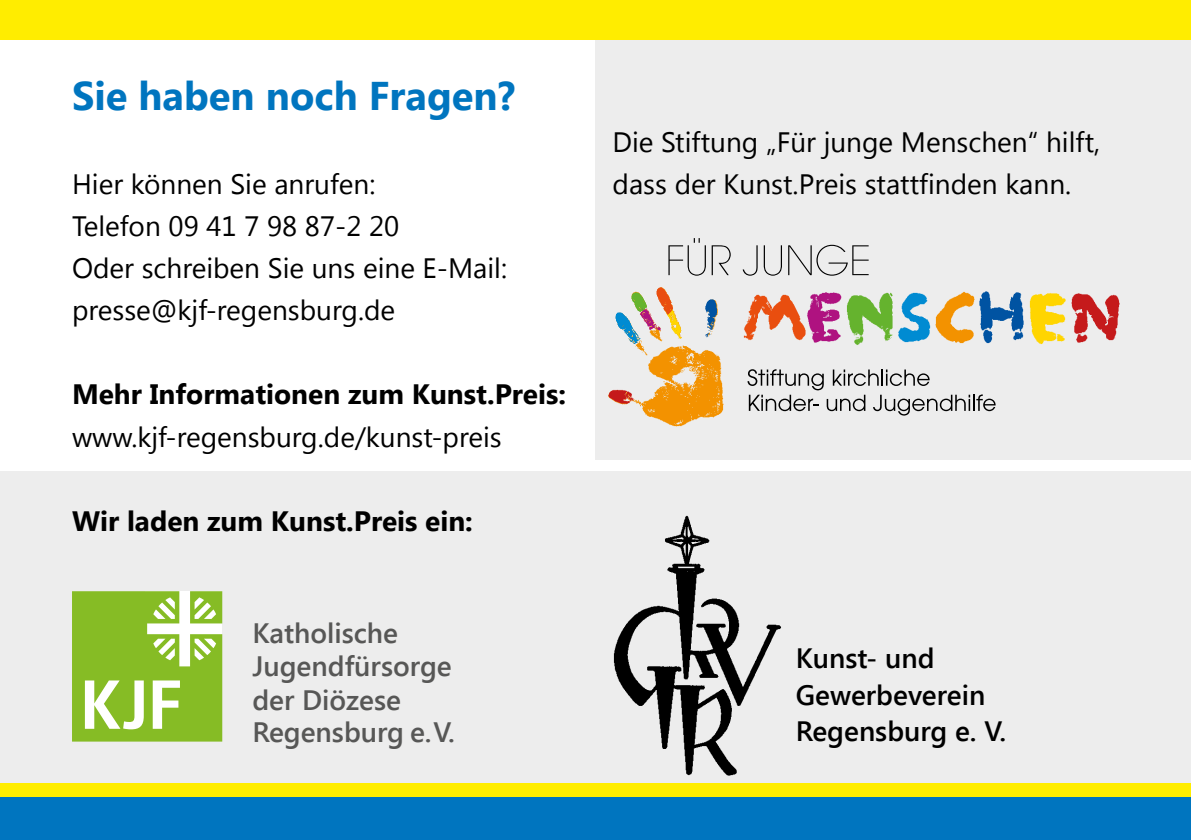
<style>
.page{position:relative;width:1191px;height:840px;background:#fff}
.page>*{position:absolute;margin:0;border:0;box-sizing:border-box;transform-origin:0 0}
.t1{font:700 40px "Segoe UI";color:#0075bf}
.t2{font:28px/42px "Segoe UI";color:#000}
.t3{font:700 28px "Segoe UI";color:#000}
.t4{font:600 28px/33px "Segoe UI";color:#575756}
.t5{font:600 28px/36.2px "Segoe UI";color:#000}
</style>
<div class="page">
<div style="left:595px;top:40px;width:596px;height:419px;background:#ededed"></div>
<img style="left:634px;top:330px;width:90px;height:97px">
<svg style="left:747px;top:369px;width:248px;height:46px"></svg>
<svg style="left:668px;top:238px;width:63px;height:37px"></svg>
<svg style="left:742px;top:245px;width:15px;height:30px"></svg>
<svg style="left:763px;top:245px;width:19px;height:30px"></svg>
<svg style="left:788px;top:245px;width:80px;height:30px"></svg>
<img style="left:743px;top:291px;width:281px;height:54px">
<img style="left:1029px;top:293px;width:37px;height:52px">
<img style="left:1071px;top:293px;width:49px;height:50px">
<img style="left:608px;top:389px;width:26px;height:16px">
<img style="left:615px;top:312px;width:26px;height:32px">
<img style="left:636px;top:308px;width:25px;height:22px">
<img style="left:631px;top:291px;width:16px;height:21px">
<img style="left:702px;top:299px;width:17px;height:43px">
<img style="left:662px;top:310px;width:21px;height:30px">
<img style="left:654px;top:287px;width:19px;height:29px">
<div style="left:0;top:471px;width:1191px;height:368px;background:#ededed"></div>
<div style="left:0;top:782px;width:1191px;height:57px;background:#ffed00"></div>
<div style="left:0;top:797px;width:1191px;height:42px;background:#0075bf"></div>
<div style="left:0;top:0;width:1191px;height:40px;background:#ffed00"></div>
<svg style="left:72px;top:591px;width:150px;height:150px;background:#9dc950"></svg>
<img style="left:613px;top:515px;width:168px;height:261px">
<h1 class="t1" style="left:72px;top:67px;width:445px">Sie haben noch Fragen?</h1>
<p class="t2" style="left:72px;top:162px;width:436px">Hier können Sie anrufen:<br>Telefon 09 41 7 98 87-2 20<br>Oder schreiben Sie uns eine E-Mail: presse@kjf-regensburg.de</p>
<p class="t3" style="left:72px;top:374px;width:495px">Mehr Informationen zum Kunst.Preis:</p>
<p class="t2" style="left:72px;top:414px;width:431px">www.kjf-regensburg.de/kunst-preis</p>
<p class="t3" style="left:72px;top:500px;width:402px">Wir laden zum Kunst.Preis ein:</p>
<p class="t4" style="left:252px;top:614px;width:204px">Katholische<br>Jugendfürsorge der Diözese<br>Regensburg e.V.</p>
<p class="t2" style="left:612px;top:120px;width:489px">Die Stiftung „Für junge Menschen“ hilft, dass der Kunst.Preis stattfinden kann.</p>
<p class="t5" style="left:796px;top:638px;width:212px">Kunst- und<br>Gewerbeverein<br>Regensburg e. V.</p>
</div>
